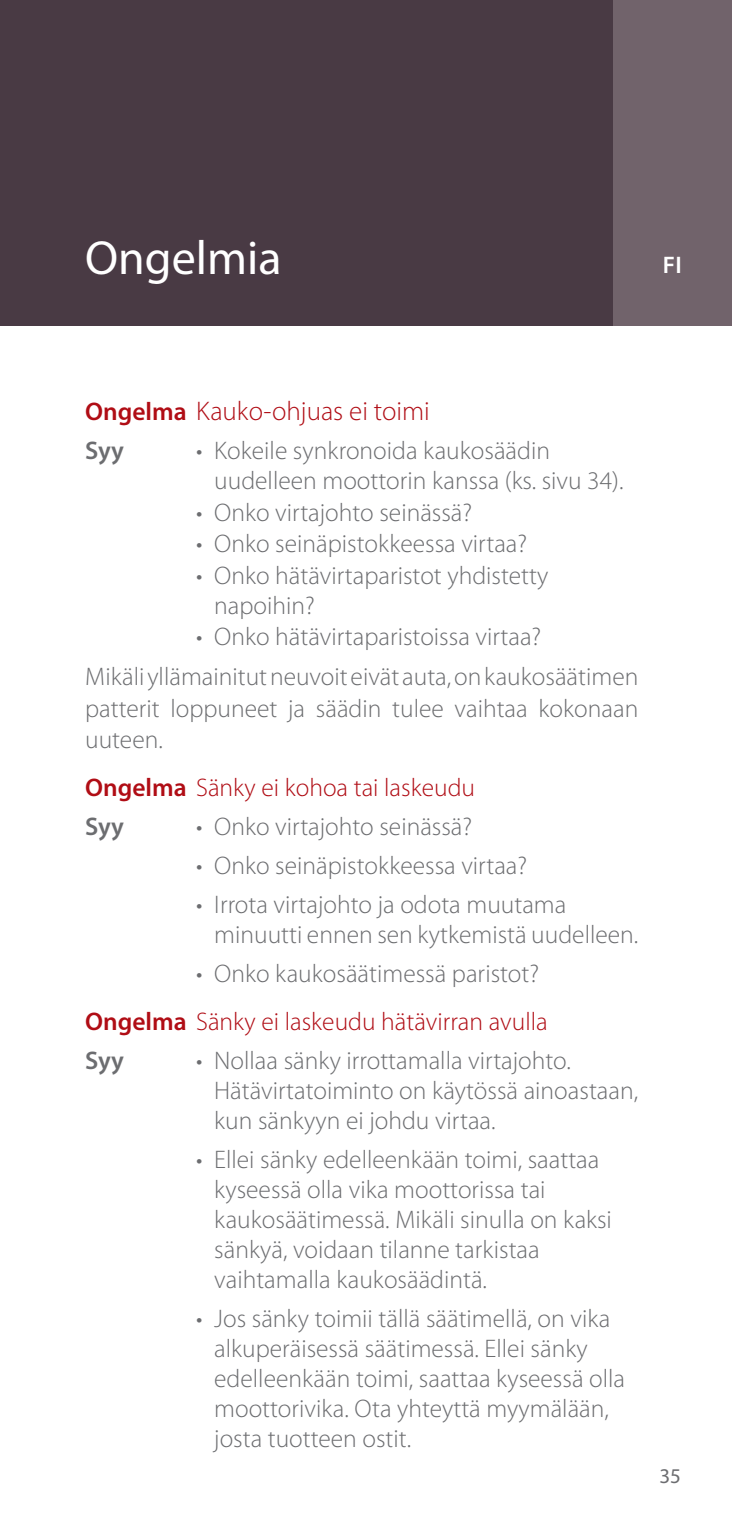
<style>
.page{position:relative;width:732px;height:1531px;background:#fff}
.page>*{position:absolute;margin:0;border:0;box-sizing:border-box;transform-origin:0 0}
.t1{font:48px "Myriad Pro";color:#fff}
.t2{font:300 27px "Myriad Pro";color:#b00d15}
.t3{font:300 25.5px/30px "Myriad Pro";color:#6c6d70}
.t4{font:300 25.5px/39px "Myriad Pro";color:#b00d15}
.t5{font:600 25.5px "Myriad Pro";color:#6c6d70}
.t6{font:600 24px "Myriad Pro";color:#fff}
.t7{font:21px "Myriad Pro";color:#6c6d70}
.s1{font-weight:600;font-size:25.5px}
.s2{font-weight:600}
.s3{font-weight:600;color:#6c6d70}
.s4{color:#6c6d70}
</style>
<div class="page">
<div style="left:612px;top:0;width:119px;height:325px;background:#71636b"></div>
<div style="left:0;top:0;width:612px;height:325px;background:#493a44"></div>
<h1 class="t1" style="left:85px;top:228px;width:198px">Ongelmia</h1>
<p class="t6" style="left:662px;top:250px;width:21px">FI</p>
<p class="t2" style="left:85px;top:395px;width:346px"><span class="s1">Ongelma</span> Kauko-ohjuas ei toimi</p>
<p class="t5" style="left:85px;top:434px;width:40px">Syy</p>
<p class="t3" style="left:214px;top:435px;width:410px;text-indent:-18px">• Kokeile synkronoida kaukosäädin uudelleen moottorin kanssa (ks. sivu 34).</p>
<p class="t3" style="left:196px;top:497px;width:277px">• Onko virtajohto seinässä?</p>
<p class="t3" style="left:196px;top:528px;width:332px">• Onko seinäpistokkeessa virtaa?</p>
<p class="t3" style="left:214px;top:560px;width:335px;text-indent:-18px">• Onko hätävirtaparistot yhdistetty napoihin?</p>
<p class="t3" style="left:85px;top:616px;width:554px;line-height:39.9px;text-align:center">• Onko hätävirtaparistoissa virtaa?<br>Mikäli yllämainitut neuvoit eivät auta, on kaukosäätimen</p>
<p class="t3" style="left:85px;top:692px;width:554px;line-height:31.5px">patterit loppuneet ja säädin tulee vaihtaa kokonaan uuteen.</p>
<p class="t4" style="left:85px;top:767px;width:391px"><span class="s2">Ongelma</span> Sänky ei kohoa tai laskeudu<br><span class="s3">Syy</span></p>
<p class="t3" style="left:196px;top:811px;width:277px">• Onko virtajohto seinässä?</p>
<p class="t3" style="left:196px;top:850px;width:332px">• Onko seinäpistokkeessa virtaa?</p>
<p class="t3" style="left:214px;top:889px;width:425px;text-indent:-18px">• Irrota virtajohto ja odota muutama minuutti ennen sen kytkemistä uudelleen.</p>
<p class="t4" style="left:85px;top:948px;width:464px;line-height:48.6px;text-indent:111px"><span class="s4">• Onko kaukosäätimessä paristot?<br></span><span class="s2">Ongelma</span> Sänky ei laskeudu hätävirran avulla</p>
<p class="t5" style="left:85px;top:1044px;width:40px">Syy</p>
<p class="t3" style="left:214px;top:1045px;width:425px;text-indent:-18px">• Nollaa sänky irrottamalla virtajohto.<br>Hätävirtatoiminto on käytössä ainoastaan, kun sänkyyn ei johdu virtaa.</p>
<p class="t3" style="left:214px;top:1144px;width:399px;text-indent:-18px">• Ellei sänky edelleenkään toimi, saattaa kyseessä olla vika moottorissa tai kaukosäätimessä. Mikäli sinulla on kaksi sänkyä, voidaan tilanne tarkistaa vaihtamalla kaukosäädintä.</p>
<p class="t3" style="left:214px;top:1303px;width:412px;text-indent:-18px">• Jos sänky toimii tällä säätimellä, on vika alkuperäisessä säätimessä. Ellei sänky edelleenkään toimi, saattaa kyseessä olla moottorivika. Ota yhteyttä myymälään, josta tuotteen ostit.</p>
<p class="t7" style="left:659px;top:1463px;width:23px">35</p>
</div>
